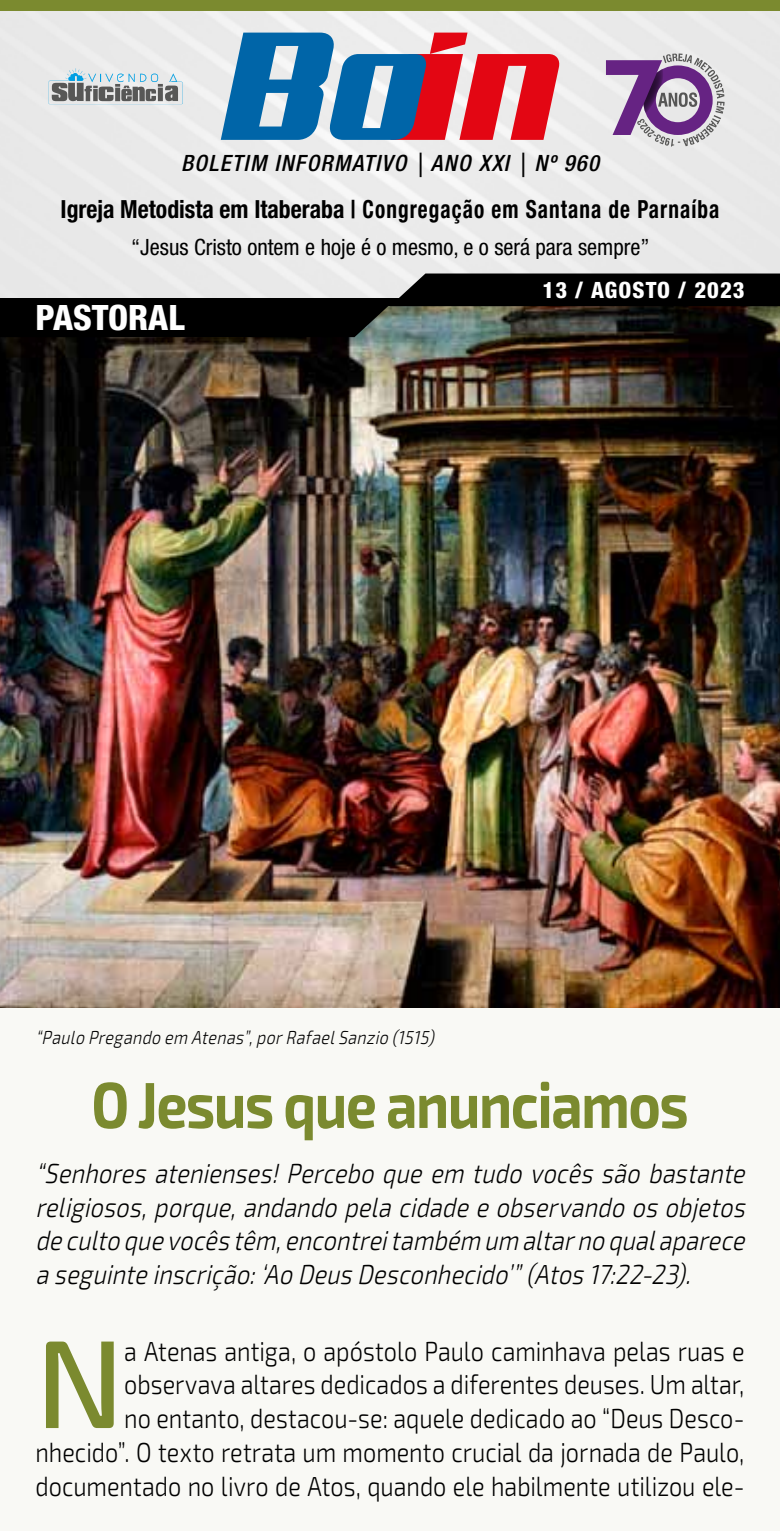
<style>
.page{position:relative;width:780px;height:1531px;background:#f9f9f5}
.page>*{position:absolute;margin:0;border:0;box-sizing:border-box;transform-origin:0 0}
.t1{font:500 125.25px "Exo 2";color:#7b8a2f}
.t2{font:700 65px "Exo 2";letter-spacing:-.025em;color:#7b8a2f;scale:.85 1}
.t3{font:800 condensed 35px "Helvetica Neue LT Std";color:#fff}
.t4{font:300 27.5px/33.8px "Exo 2";color:#000;text-align:right;scale:.85 1}
.t5{font:italic 300 27.5px/33.8px "Exo 2";color:#000;text-align:justify;scale:.85 1}
.t6{font:700 condensed 25px "Helvetica Neue LT Std";letter-spacing:.05em;color:#000;scale:.95 1}
.t7{font:condensed 22.5px "Helvetica Neue LT Std";color:#000}
.t8{font:italic 500 condensed 22.5px "Helvetica Neue LT Std";letter-spacing:.06em;color:#000}
.t9{font:800 condensed 22.5px "Helvetica Neue LT Std";letter-spacing:.05em;color:#fff}
.t10{font:italic 300 18.75px "Exo 2";color:#000;scale:.85 1}
</style>
<div class="page">
<img style="left:0;top:337px;width:780px;height:671px">
<div style="left:0;top:0;width:780px;height:302px;background:#eaeaea"></div>
<div style="left:0;top:0;width:780px;height:11px;background:#7b8a2f"></div>
<svg style="left:0;top:273px;width:780px;height:64px"></svg>
<div style="left:0;top:298px;width:492px;height:8px;background:#000"></div>
<svg style="left:221px;top:33px;width:338px;height:107px"></svg>
<svg style="left:606px;top:53px;width:118px;height:94px"></svg>
<svg style="left:48px;top:68px;width:135px;height:36px"></svg>
<p class="t8" style="left:181px;top:149px;width:419px">BOLETIM INFORMATIVO | ANO XXI | Nº 960</p>
<p class="t6" style="left:61px;top:194px;width:695px">Igreja Metodista em Itaberaba | Congregação em Santana de Parnaíba</p>
<p class="t7" style="left:131px;top:234px;width:520px">“Jesus Cristo ontem e hoje é o mesmo, e o será para sempre”</p>
<p class="t3" style="left:35px;top:296px;width:151px">PASTORAL</p>
<p class="t9" style="left:542px;top:276px;width:203px">13 / AGOSTO / 2023</p>
<p class="t10" style="left:35px;top:1026px;width:476px">“Paulo Pregando em Atenas”,porRafaelSanzio (1515)</p>
<h2 class="t2" style="left:91px;top:1066px;width:704px">O Jesus que anunciamos</h2>
<p class="t5" style="left:35px;top:1157px;width:843px">“Senhores atenienses! Percebo que em tudo vocês são bastante religiosos,porque,andando pela cidade e observando osobjetos de culto que vocêstêm,encontreitambém um altarno qualaparece a seguinte inscrição:‘Ao DeusDesconhecido’”(Atos17:22-23).</p>
<p class="t4" style="left:35px;top:1334px;width:835px">a Atenas antiga, o apóstolo Paulo caminhava pelas ruas e observava altares dedicados a diferentes deuses. Um altar,<br>no entanto, destacou-se: aquele dedicado ao “Deus Desco&shy;nhecido”. O texto retrata um momento crucial da jornada de Paulo, documentado no livro de Atos, quando ele habilmente utilizou ele-</p>
<h1 class="t1" style="left:35px;top:1310px;width:90px">N</h1>
</div>
